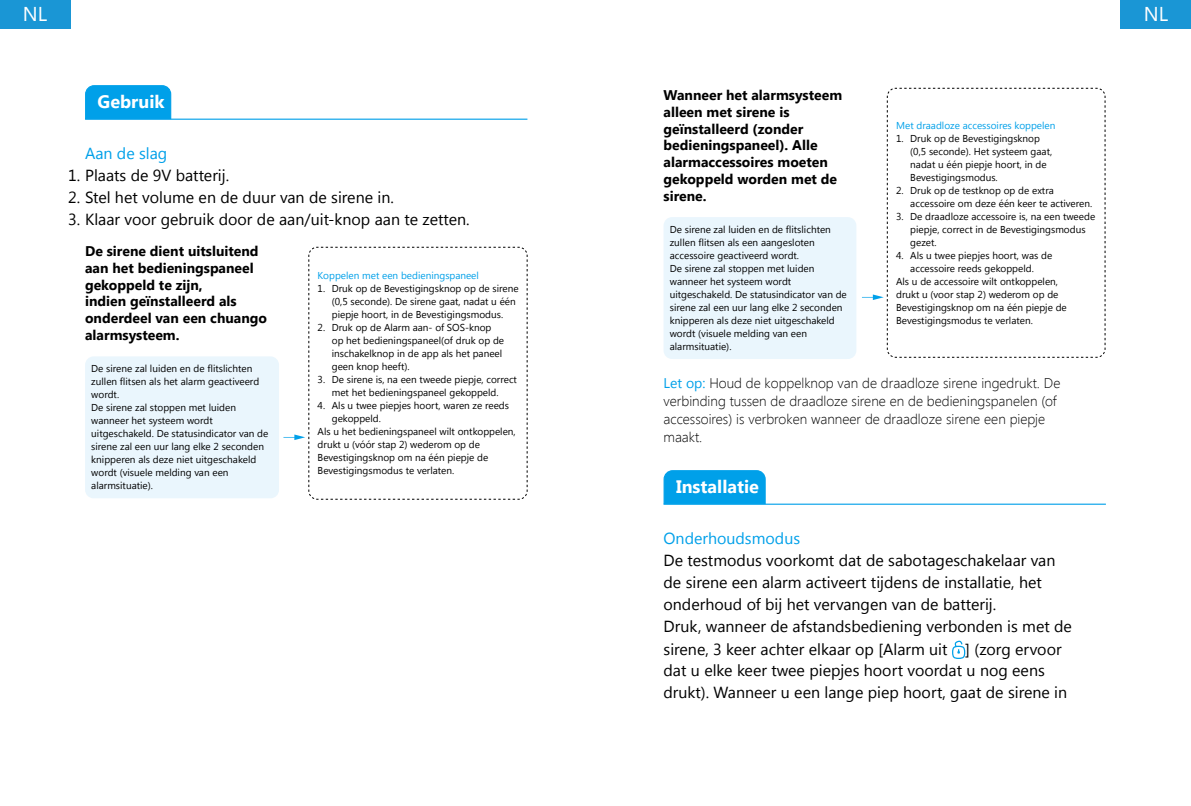
<style>
.page{position:relative;width:1191px;height:806px;background:#fff}
.page>*{position:absolute;margin:0;border:0;box-sizing:border-box;transform-origin:0 0}
.t1{font:20px "Segoe UI";color:#fff}
.t2{font:700 18px "Segoe UI";color:#fff}
.t3{font:16px/22.4px "Segoe UI";color:#000}
.t4{font:16px "Segoe UI";color:#00a0e9}
.t5{font:700 14px/16.8px "Segoe UI";color:#000}
.t6{font:300 14px/18px "Segoe UI";color:#000}
.t7{font:10px/13px "Segoe UI";color:#000}
.t8{font:10px "Segoe UI";color:#00a0e9}
.s1{font-weight:400;color:#00a0e9}
</style>
<div class="page">
<div style="left:1121px;top:0;width:70px;height:28px;background:#1a96d5"></div>
<div style="left:0;top:0;width:70px;height:28px;background:#1a96d5"></div>
<svg style="left:85px;top:85px;width:87px;height:33px"></svg>
<hr style="left:85px;top:118px;width:442px;height:2px;background:#00a0e9">
<div style="left:85px;top:356px;width:194px;height:142px;background:#eaf6fd;border-radius:9px"></div>
<svg style="left:283px;top:247px;width:245px;height:252px"></svg>
<div style="left:663px;top:217px;width:193px;height:142px;background:#eaf6fd;border-radius:9px"></div>
<svg style="left:862px;top:88px;width:243px;height:270px"></svg>
<div style="left:663px;top:470px;width:103px;height:33px;background:#00a0e9"></div>
<hr style="left:663px;top:503px;width:443px;height:1px;background:#00a0e9">
<svg style="left:952px;top:640px;width:13px;height:18px"></svg>
<h1 class="t1" style="left:23px;top:0;width:26px">NL</h1>
<h1 class="t1" style="left:1143px;top:0;width:26px">NL</h1>
<h2 class="t2" style="left:98px;top:89px;width:68px">Gebruik</h2>
<h3 class="t4" style="left:85px;top:142px;width:84px">Aan de slag</h3>
<h3 class="t3" style="left:68px;top:163px;width:163px">1. Plaats de 9V batterij.</h3>
<h3 class="t3" style="left:68px;top:185px;width:327px">2. Stel het volume en de duur van de sirene in.</h3>
<h3 class="t3" style="left:68px;top:207px;width:403px">3. Klaar voor gebruik door de aan/uit-knop aan te zetten.</h3>
<h3 class="t5" style="left:85px;top:242px;width:184px">De sirene dient uitsluitend aan het bedieningspaneel gekoppeld te zijn,<br>indien geïnstalleerd als onderdeel van een chuango alarmsysteem.</h3>
<p class="t8" style="left:318px;top:268px;width:163px">Koppelen met een bedieningspaneel</p>
<p class="t7" style="left:332px;top:281px;width:188px;text-indent:-14px">1. Druk op de Bevestigingsknop op de sirene (0,5 seconde). De sirene gaat, nadat u één piepje hoort, in de Bevestigingsmodus.</p>
<p class="t7" style="left:332px;top:320px;width:174px;text-indent:-14px">2. Druk op de Alarm aan- of SOS-knop op het bedieningspaneel(of druk op de inschakelknop in de app als het paneel geen knop heeft).</p>
<p class="t7" style="left:318px;top:372px;width:201px;text-align:center">3. De sirene is, na een tweede piepje, correct met het bedieningspaneel gekoppeld.</p>
<p class="t7" style="left:318px;top:398px;width:193px">4. Als u twee piepjes hoort, waren ze reeds</p>
<p class="t7" style="left:332px;top:411px;width:51px">gekoppeld.</p>
<p class="t7" style="left:318px;top:424px;width:200px">Als u het bedieningspaneel wilt ontkoppelen,</p>
<p class="t7" style="left:318px;top:437px;width:164px">drukt u (vóór stap 2) wederom op de</p>
<p class="t7" style="left:318px;top:450px;width:172px">Bevestigingsknop om na één piepje de</p>
<p class="t7" style="left:318px;top:463px;width:138px">Bevestigingsmodus te verlaten.</p>
<p class="t7" style="left:91px;top:361px;width:179px">De sirene zal luiden en de flitslichten zullen flitsen als het alarm geactiveerd wordt.<br>De sirene zal stoppen met luiden wanneer het systeem wordt uitgeschakeld. De statusindicator van de sirene zal een uur lang elke 2 seconden knipperen als deze niet uitgeschakeld wordt (visuele melding van een alarmsituatie).</p>
<h3 class="t5" style="left:663px;top:86px;width:180px">Wanneer het alarmsysteem alleen met sirene is geïnstalleerd (zonder bedieningspaneel). Alle alarmaccessoires moeten gekoppeld worden met de sirene.</h3>
<p class="t8" style="left:896px;top:118px;width:161px">Met draadloze accessoires koppelen</p>
<p class="t7" style="left:910px;top:131px;width:143px;text-indent:-14px">1. Druk op de Bevestigingsknop (0,5 seconde). Het systeem gaat, nadat u één piepje hoort, in de<br>Bevestigingsmodus.</p>
<p class="t7" style="left:910px;top:183px;width:183px;text-indent:-14px">2. Druk op de testknop op de extra accessoire om deze één keer te activeren.</p>
<p class="t7" style="left:910px;top:209px;width:186px;text-indent:-14px">3. De draadloze accessoire is, na een tweede piepje, correct in de Bevestigingsmodus gezet.</p>
<p class="t7" style="left:896px;top:248px;width:158px">4. Als u twee piepjes hoort, was de</p>
<p class="t7" style="left:910px;top:261px;width:125px">accessoire reeds gekoppeld.</p>
<p class="t7" style="left:896px;top:274px;width:163px">Als u de accessoire wilt ontkoppelen,</p>
<p class="t7" style="left:896px;top:287px;width:164px">drukt u (voor stap 2) wederom op de</p>
<p class="t7" style="left:896px;top:300px;width:172px">Bevestigingsknop om na één piepje de</p>
<p class="t7" style="left:896px;top:313px;width:138px">Bevestigingsmodus te verlaten.</p>
<p class="t7" style="left:670px;top:222px;width:179px">De sirene zal luiden en de flitslichten zullen flitsen als een aangesloten accessoire geactiveerd wordt.<br>De sirene zal stoppen met luiden wanneer het systeem wordt uitgeschakeld. De statusindicator van de sirene zal een uur lang elke 2 seconden knipperen als deze niet uitgeschakeld wordt (visuele melding van een alarmsituatie).</p>
<h3 class="t6" style="left:663px;top:373px;width:398px"><span class="s1">Let op:</span> Houd de koppelknop van de draadloze sirene ingedrukt. De verbinding tussen de draadloze sirene en de bedieningspanelen (of accessoires) is verbroken wanneer de draadloze sirene een piepje maakt.</h3>
<h2 class="t2" style="left:676px;top:474px;width:84px">Installatie</h2>
<h3 class="t4" style="left:663px;top:526px;width:138px">Onderhoudsmodus</h3>
<p class="t3" style="left:663px;top:547px;width:410px">De testmodus voorkomt dat de sabotageschakelaar van de sirene een alarm activeert tijdens de installatie, het onderhoud of bij het vervangen van de batterij.<br>Druk, wanneer de afstandsbediening verbonden is met de sirene, 3 keer achter elkaar op [Alarm uit ] (zorg ervoor</p>
<h3 class="t3" style="left:663px;top:658px;width:405px">dat u elke keer twee piepjes hoort voordat u nog eens drukt). Wanneer u een lange piep hoort, gaat de sirene in</h3>
</div>
